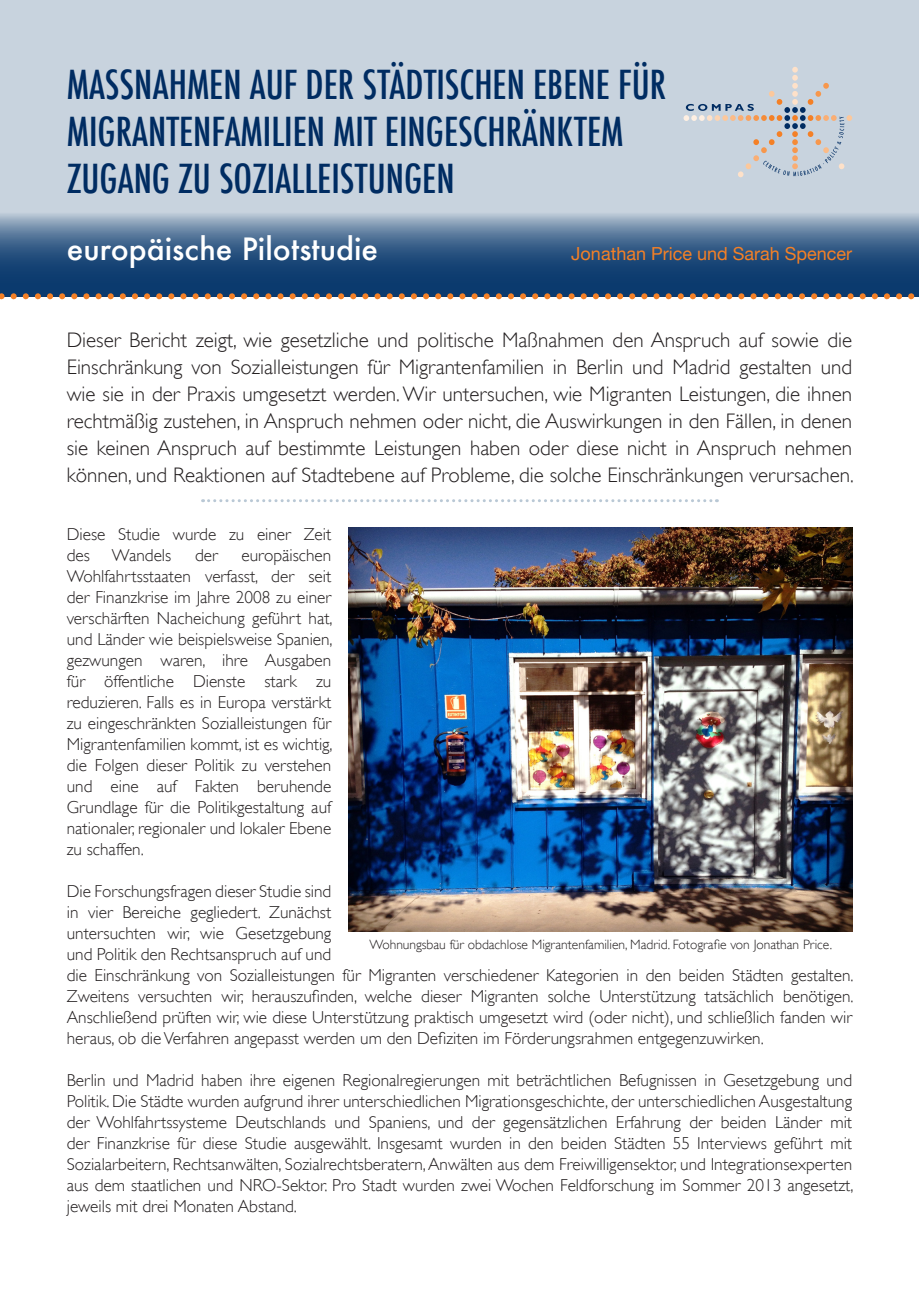
<style>
.page{position:relative;width:919px;height:1289px;background:#fff}
.page>*{position:absolute;margin:0;border:0;box-sizing:border-box;transform-origin:0 0}
.t1{font:500 condensed 39px/46.8px "Futura";color:#002c62}
.t2{font:500 30px "Futura";color:#fff}
.intro_text{font:300 21px/27px "Gill Sans";color:#231f20;text-align:justify}
.t3{font:18px "Helvetica Neue";color:#f48026}
.intro_paragraph{font:300 17.25px/21px "Gill Sans";color:#231f20}
.intro_paragraph-2{font:300 13.5px "Gill Sans";color:#231f20}
</style>
<div class="page">
<div style="left:0;top:0;width:918px;height:296px;background:#c8d3de"></div>
<svg style="left:0;top:214px;width:918px;height:79px;background:#3b618a"></svg>
<svg style="left:0;top:293px;width:919px;height:6px"></svg>
<img style="left:348px;top:527px;width:504px;height:404px">
<svg style="left:683px;top:67px;width:169px;height:110px"></svg>
<svg style="left:202px;top:499px;width:515px;height:3px"></svg>
<p class="t1" style="left:67px;top:62px;width:601px">MASSNAHMEN AUF DER STÄDTISCHEN EBENE FÜR<br>MIGRANTENFAMILIEN MIT EINGESCHRÄNKTEM<br>ZUGANG ZU SOZIALLEISTUNGEN</p>
<p class="t2" style="left:67px;top:228px;width:313px">europäische Pilotstudie</p>
<p class="t3" style="left:571px;top:241px;width:282px">Jonathan Price und Sarah Spencer</p>
<p class="intro_text" style="left:67px;top:326px;width:788px">Dieser Bericht zeigt, wie gesetzliche und politische Maßnahmen den Anspruch auf sowie die Einschränkung von Sozialleistungen für Migrantenfamilien in Berlin und Madrid gestalten und wie sie in der Praxis umgesetzt werden. Wir untersuchen, wie Migranten Leistungen, die ihnen rechtmäßig zustehen, in Anspruch nehmen oder nicht, die Auswirkungen in den Fällen, in denen sie keinen Anspruch auf bestimmte Leistungen haben oder diese nicht in Anspruch nehmen können, und Reaktionen auf Stadtebene auf Probleme, die solche Einschränkungen verursachen.</p>
<p class="intro_paragraph" style="left:67px;top:522px;width:266px">Diese Studie wurde zu einer Zeit des</p>
<p class="intro_paragraph" style="left:67px;top:543px;width:267px;text-align:justify;text-indent:175px">europäischen Wohlfahrtsstaaten verfasst, der seit der Finanzkrise im Jahre 2008 zu einer verschärften Nacheichung geführt hat, und Länder wie beispielsweise Spanien, gezwungen waren, ihre Ausgaben für öffentliche Dienste stark zu reduzieren. Falls es in Europa verstärkt zu eingeschränkten Sozialleistungen für Migrantenfamilien kommt, ist es wichtig, die Folgen dieser Politik zu verstehen und eine auf Fakten beruhende Grundlage für die Politikgestaltung auf nationaler, regionaler und lokaler Ebene zu schaffen.</p>
<p class="intro_paragraph" style="left:67px;top:879px;width:788px">Die Forschungsfragen dieser Studie sind<br>in vier Bereiche gegliedert. Zunächst<br>untersuchten wir, wie Gesetzgebung<br>und Politik den Rechtsanspruch auf und<br>die Einschränkung von Sozialleistungen für Migranten verschiedener Kategorien in den beiden Städten gestalten.<br>Zweitens versuchten wir, herauszufinden, welche dieser Migranten solche Unterstützung tatsächlich benötigen.<br>Anschließend prüften wir, wie diese Unterstützung praktisch umgesetzt wird (oder nicht), und schließlich fanden wir heraus, ob die Verfahren angepasst werden um den Defiziten im Förderungsrahmen entgegenzuwirken.</p>
<p class="intro_paragraph" style="left:67px;top:1068px;width:788px;text-align:justify">Berlin und Madrid haben ihre eigenen Regionalregierungen mit beträchtlichen Befugnissen in Gesetzgebung und Politik. Die Städte wurden aufgrund ihrer unterschiedlichen Migrationsgeschichte, der unterschiedlichen Ausgestaltung der Wohlfahrtssysteme Deutschlands und Spaniens, und der gegensätzlichen Erfahrung der beiden Länder mit der Finanzkrise für diese Studie ausgewählt. Insgesamt wurden in den beiden Städten 55 Interviews geführt mit Sozialarbeitern, Rechtsanwälten, Sozialrechtsberatern, Anwälten aus dem Freiwilligensektor, und Integrationsexperten aus dem staatlichen und NRO-Sektor. Pro Stadt wurden zwei Wochen Feldforschung im Sommer 2013 angesetzt, jeweils mit drei Monaten Abstand.</p>
<p class="intro_paragraph" style="left:112px;top:543px;width:61px">Wandels</p>
<p class="intro_paragraph" style="left:195px;top:543px;width:24px">der</p>
<p class="intro_paragraph-2" style="left:369px;top:933px;width:464px">Wohnungsbau für obdachlose Migrantenfamilien, Madrid. Fotografie von Jonathan Price.</p>
</div>
